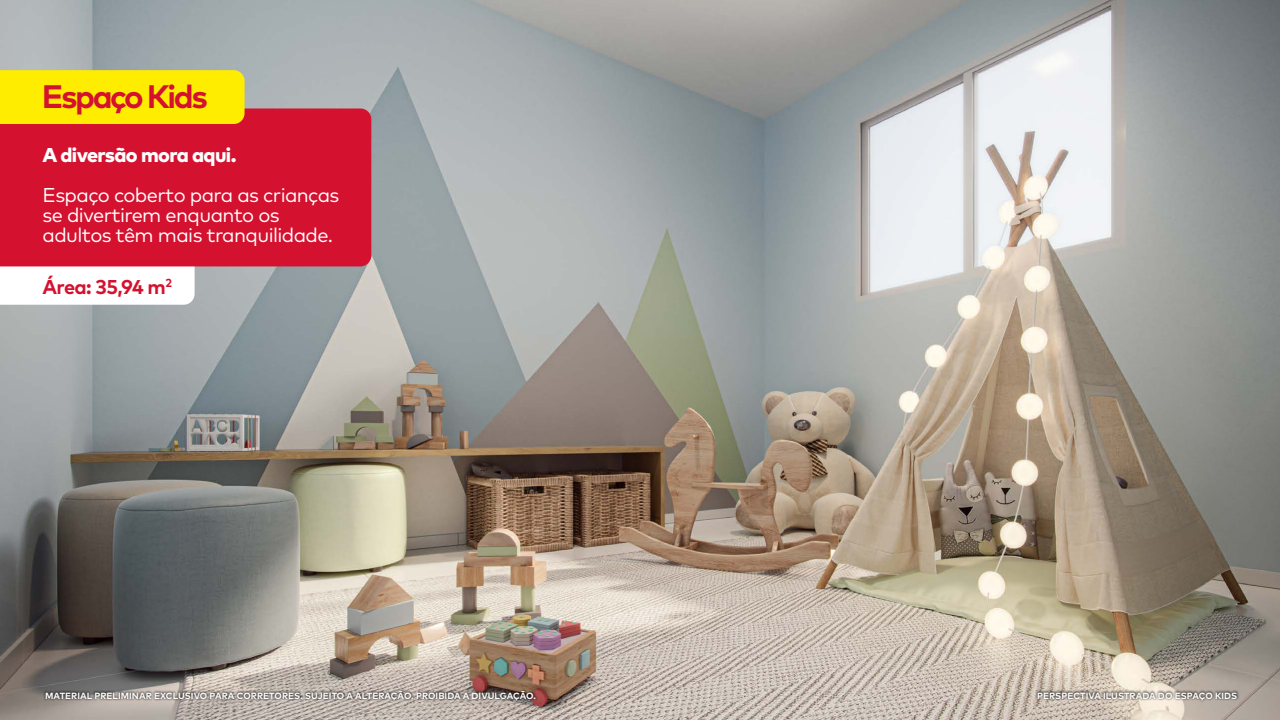
<style>
.page{position:relative;width:1280px;height:720px;background:#fff}
.page>*{position:absolute;margin:0;border:0;box-sizing:border-box;transform-origin:0 0}
.t1{font:700 32.5px "Mark Pro";letter-spacing:-.075em;color:#d51130}
.t2{font:20px/20px "Mark Pro";letter-spacing:-.03em;color:#fff}
.t3{font:800 20px "Mark Pro";letter-spacing:-.03em;color:#fff}
.t4{font:700 20px "Mark Pro";letter-spacing:-.03em;color:#d51130}
.t5{font:700 9px "Mark Pro";letter-spacing:.005em;color:#fff}
</style>
<div class="page">
<img style="left:0;top:0;width:1280px;height:720px">
<svg style="left:0;top:266px;width:195px;height:39px"></svg>
<div style="left:0;top:108px;width:371px;height:158px;background:#d51130"></div>
<div style="left:0;top:70px;width:245px;height:54px;background:#ffed00"></div>
<div style="left:1035px;top:689px;width:205px;height:14px;background:#000;opacity:.6"></div>
<div style="left:43px;top:688px;width:495px;height:15px;background:#000;opacity:.6"></div>
<h1 class="t1" style="left:42px;top:72px;width:167px">Espaço Kids</h1>
<h2 class="t3" style="left:43px;top:139px;width:195px">A diversão mora aqui.</h2>
<h2 class="t2" style="left:43px;top:183px;width:298px">Espaço coberto para as crianças se divertirem enquanto os adultos têm mais tranquilidade.</h2>
<h2 class="t4" style="left:43px;top:271px;width:131px">Área: 35,94 m<sup>2</sup></h2>
<p class="t5" style="left:45px;top:689px;width:492px">MATERIAL PRELIMINAR EXCLUSIVO PARA CORRETORES. SUJEITO A ALTERAÇÃO. PROIBIDA A DIVULGAÇÃO.</p>
<p class="t5" style="left:1037px;top:689px;width:202px">PERSPECTIVA ILUSTRADA DO ESPAÇO KIDS</p>
</div>
